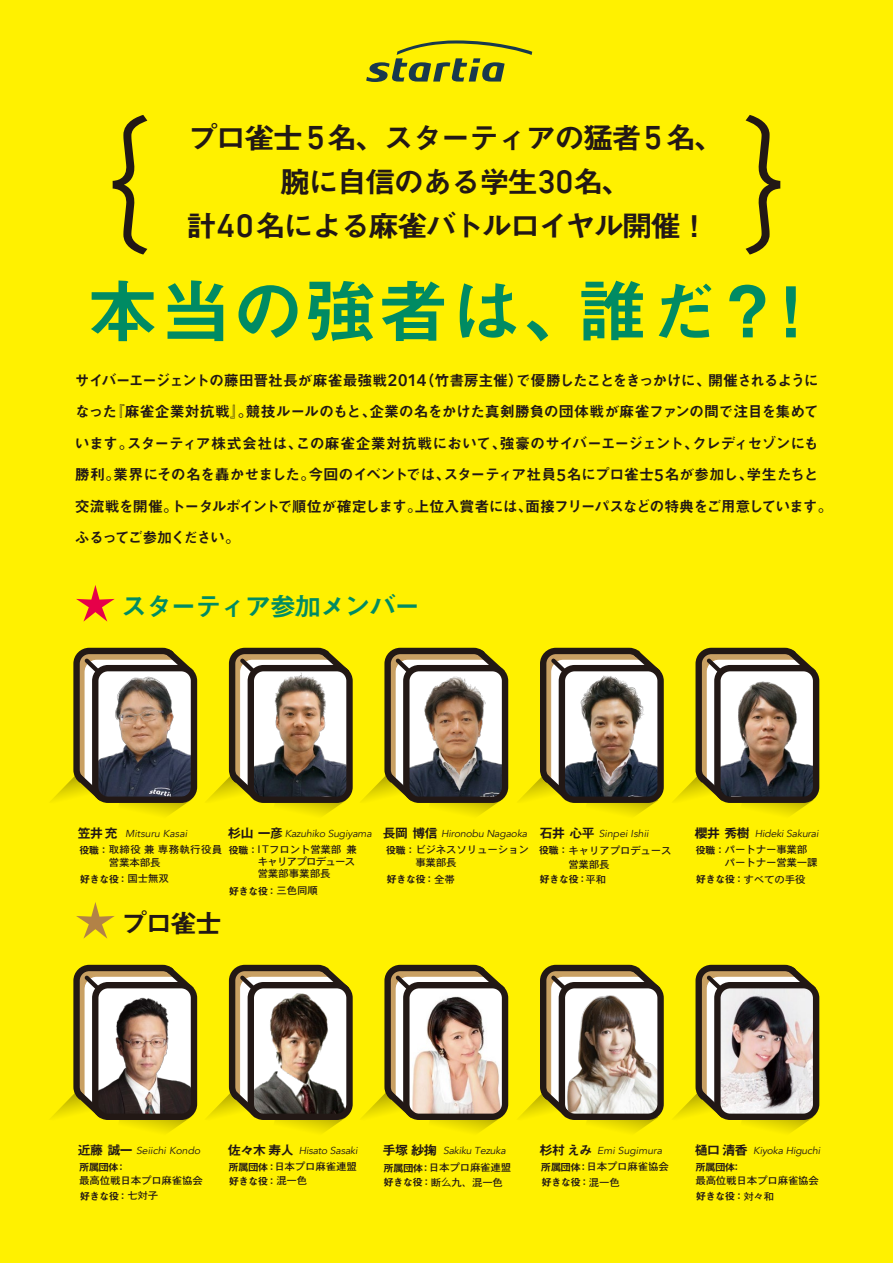
<style>
.page{position:relative;width:893px;height:1263px;background:#fff100}
.page>*{position:absolute;margin:0;border:0;box-sizing:border-box;transform-origin:0 0}
.t1{font:69.9px "Midashi Go Pro MB31";color:#008b63;scale:1.04 1}
.t2{font:29.85px/43.8px "Midashi Go Pro MB31";letter-spacing:-.08em;color:#221815;text-align:center;scale:1.04 1}
.t3{font:25.95px "Midashi Go Pro MB31";letter-spacing:-.08em;color:#008b63;scale:1.04 1}
.t4{font:25.95px "Midashi Go Pro MB31";color:#221815;scale:1.04 1}
.t5{font:15px/31.5px "Midashi Go Pro MB31";letter-spacing:-.045em;color:#221815}
.t6{font:10.05px/13px "Osaka";letter-spacing:-.02em;color:#221815;scale:1.04 1}
.t7{font:italic 10.05px "Avenir";letter-spacing:-.02em;color:#221815;scale:1.04 1}
.t8{font:10.05px "Midashi Go Pro MB31";letter-spacing:-.08em;color:#221815;scale:1.04 1}
.t9{font:italic 10.05px "Avenir";color:#221815;scale:1.04 1}
.t10{font:10.05px/13px "Osaka";letter-spacing:.025em;color:#221815;scale:1.04 1}
.s1{font-family:"Alte DIN1451 Mittelschrift";font-size:32.1px}
.s2{font-family:"Avenir Next LT Pro";font-weight:600;font-size:16.5px}
.s3{font-family:"Midashi Go Pro MB31";font-style:normal;font-size:13.05px}
.s4{font-family:"Midashi Go Pro MB31"}
.s5{font-family:"Osaka"}
.s6{font-family:"Koz Go Pr 6 N"}
</style>
<div class="page">
<svg style="left:51px;top:647px;width:769px;height:169px"></svg>
<img style="left:566px;top:674px;width:91px;height:122px">
<div style="left:559px;top:665px;width:105px;height:138px;border:6px solid #221815;border-radius:13px"></div>
<div style="left:714px;top:665px;width:105px;height:138px;border:6px solid #221815;border-radius:13px"></div>
<svg style="left:76px;top:585px;width:39px;height:37px"></svg>
<svg style="left:51px;top:964px;width:769px;height:169px"></svg>
<img style="left:566px;top:989px;width:91px;height:124px">
<div style="left:559px;top:982px;width:105px;height:138px;border:6px solid #221815;border-radius:13px"></div>
<div style="left:714px;top:982px;width:105px;height:138px;border:6px solid #221815;border-radius:13px"></div>
<svg style="left:76px;top:902px;width:39px;height:37px"></svg>
<svg style="left:113px;top:115px;width:34px;height:140px"></svg>
<svg style="left:746px;top:115px;width:34px;height:140px"></svg>
<svg style="left:366px;top:40px;width:166px;height:42px"></svg>
<h2 class="t2" style="left:186px;top:112px;width:519px">プロ雀士 <span class="s1">5</span>名、スターティアの猛者 <span class="s1">5</span>名、腕に自信のある学生<span class="s1">30</span>名、<br>計<span class="s1">40</span>名による麻雀バトルロイヤル開催！</h2>
<h1 class="t1" style="left:86px;top:255px;width:714px">本当の強者は、誰だ？！</h1>
<p class="t5" style="left:75px;top:363px;width:759px">サイバーエージェントの藤田晋社長が麻雀最強戦<span class="s2">2014</span>（竹書房主催）で優勝したことをきっかけに、開催されるようになった『麻雀企業対抗戦』。競技ルールのもと、企業の名をかけた真剣勝負の団体戦が麻雀ファンの間で注目を集めています。スターティア株式会社は、この麻雀企業対抗戦において、強豪のサイバーエージェント、クレディセゾンにも勝利。業界にその名を轟かせました。今回のイベントでは、スターティア社員<span class="s2">5</span>名にプロ雀士<span class="s2">5</span>名が参加し、学生たちと交流戦を開催。トータルポイントで順位が確定します。上位入賞者には、面接フリーパスなどの特典をご用意しています。ふるってご参加ください。</p>
<h3 class="t3" style="left:121px;top:585px;width:290px">スターティア参加メンバー</h3>
<p class="t7" style="left:228px;top:828px;width:140px"><span class="s3">杉山 一彦</span>Kazuhiko Sugiyama</p>
<p class="t6" style="left:258px;top:843px;width:97px;line-height:12px;text-indent:-30px"><span class="s4">役職：</span>ITフロント営業部 兼キャリアプロデュース営業部事業部長</p>
<p class="t8" style="left:229px;top:883px;width:87px">好きな役：<span class="s5">三色同順</span></p>
<p class="t9" style="left:77px;top:828px;width:107px"><span class="s3">笠井充</span> Mitsuru Kasai</p>
<p class="t10" style="left:109px;top:843px;width:111px;text-indent:-30px"><span class="s4">役職：</span>取締役 兼 専務執行役員営業本部長</p>
<p class="t8" style="left:80px;top:871px;width:87px">好きな役：<span class="s5">国士無双</span></p>
<h3 class="t4" style="left:121px;top:902px;width:99px">プロ雀士</h3>
<p class="t7" style="left:382px;top:828px;width:141px"><span class="s3">長岡 博信</span> Hironobu Nagaoka</p>
<p class="t6" style="left:415px;top:843px;width:111px;text-indent:-30px"><span class="s4">役職：</span>ビジネスソリューション事業部長</p>
<p class="t8" style="left:386px;top:871px;width:67px">好きな役：<span class="s5">全帯</span></p>
<p class="t9" style="left:539px;top:828px;width:107px"><span class="s3">石井 心平</span> Sinpei Ishii</p>
<p class="t6" style="left:568px;top:844px;width:101px;text-indent:-29px"><span class="s4">役職：</span>キャリアプロデュース営業部長</p>
<p class="t8" style="left:539px;top:871px;width:66px">好きな役：<span class="s5">平和</span></p>
<p class="t7" style="left:694px;top:828px;width:121px"><span class="s3">櫻井 秀樹</span> Hideki Sakurai</p>
<p class="t6" style="left:695px;top:843px;width:119px;text-align:right"><span class="s4">役職：</span>パートナー事業部　パートナー営業一課</p>
<p class="t6" style="left:696px;top:872px;width:107px"><span class="s4">好きな役：</span>すべての手役</p>
<p class="t9" style="left:77px;top:1145px;width:120px"><span class="s3">近藤 誠一</span> Seiichi Kondo</p>
<p class="t8" style="left:79px;top:1159px;width:47px">所属団体：</p>
<p class="t6" style="left:79px;top:1174px;width:120px">最高位戦日本プロ麻雀協会</p>
<p class="t8" style="left:80px;top:1188px;width:77px">好きな役：<span class="s5">七対子</span></p>
<p class="t7" style="left:228px;top:1145px;width:126px"><span class="s3">佐々木寿人</span> Hisato Sasaki</p>
<p class="t6" style="left:228px;top:1160px;width:125px"><span class="s4">所属団体：</span>日本プロ麻雀連盟</p>
<p class="t8" style="left:229px;top:1173px;width:77px">好きな役：<span class="s5">混一色</span></p>
<p class="t7" style="left:382px;top:1145px;width:120px"><span class="s3">手塚紗掬</span> Sakiku Tezuka</p>
<p class="t6" style="left:383px;top:1160px;width:125px"><span class="s4">所属団体：</span>日本プロ麻雀連盟</p>
<p class="t6" style="left:541px;top:1160px;width:125px"><span class="s4">所属団体：</span>日本プロ麻雀協会</p>
<p class="t6" style="left:383px;top:1175px;width:117px"><span class="s4">好きな役：</span>断<span class="s6">么</span>九、混一色</p>
<p class="t8" style="left:541px;top:1174px;width:77px">好きな役：<span class="s5">混一色</span></p>
<p class="t9" style="left:539px;top:1145px;width:120px"><span class="s3">杉村えみ</span> Emi Sugimura</p>
<p class="t7" style="left:694px;top:1145px;width:122px"><span class="s3">樋口清香</span> Kiyoka Higuchi</p>
<p class="t8" style="left:695px;top:1159px;width:46px">所属団体：</p>
<p class="t6" style="left:695px;top:1174px;width:120px">最高位戦日本プロ麻雀協会</p>
<p class="t8" style="left:696px;top:1188px;width:77px">好きな役：<span class="s5">対々和</span></p>
</div>
